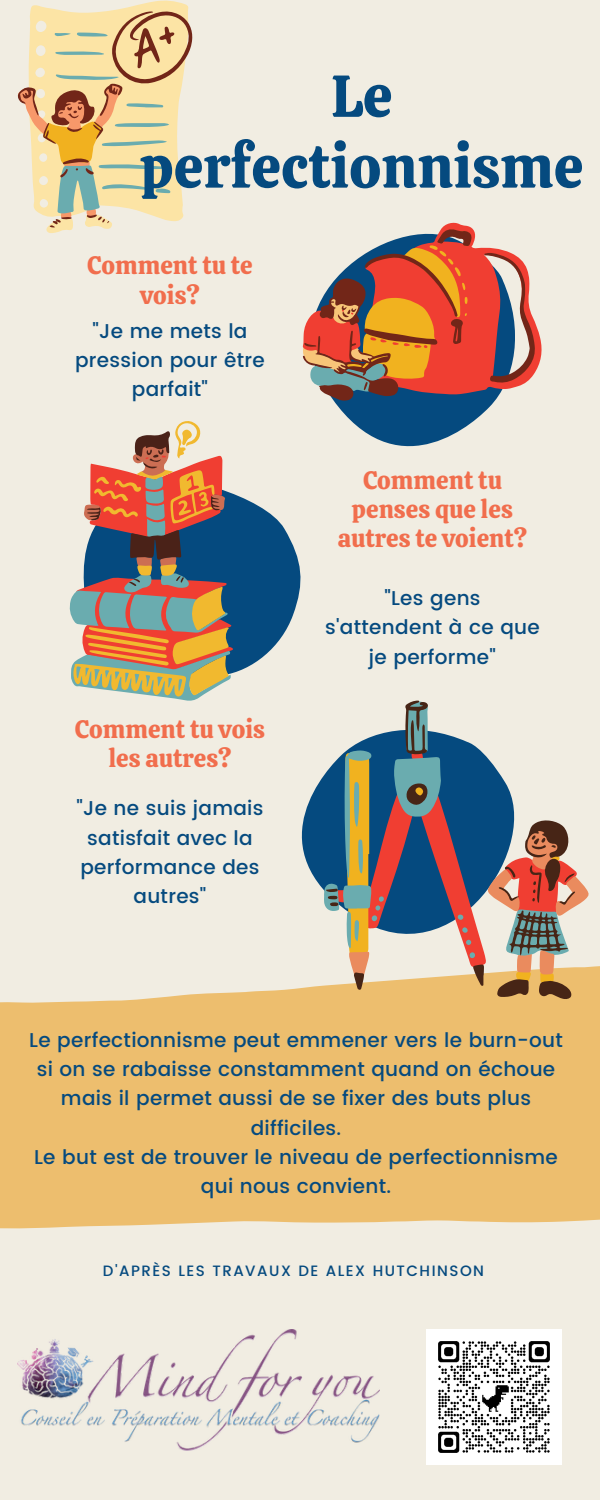
<style>
.page{position:relative;width:600px;height:1500px;background:#f1ede2}
.page>*{position:absolute;margin:0;border:0;box-sizing:border-box;transform-origin:0 0}
.t1{font:59.1px/70.8px "Calistoga";color:#054a7f;text-align:center}
.t2{font:25px/29.2px "Calistoga";color:#f16e4d;text-align:center}
.t3{font:500 20px/29.2px "Poppins";letter-spacing:.015em;color:#054a7f;text-align:center}
.t4{font:500 15px "Poppins";letter-spacing:.1em;color:#054a7f}
</style>
<div class="page">
<svg style="left:334px;top:401px;width:161px;height:46px;fill:#054a7f"></svg>
<svg style="left:301px;top:775px;width:23px;height:115px;fill:#054a7f"></svg>
<svg style="left:231px;top:493px;width:70px;height:181px;fill:#054a7f"></svg>
<svg style="left:0;top:966px;width:600px;height:263px;fill:#edbe6e"></svg>
<img style="left:18px;top:1329px;width:361px;height:122px">
<img style="left:426px;top:1329px;width:135px;height:135px">
<svg style="left:30px;top:1px;width:159px;height:232px"></svg>
<svg style="left:18px;top:11px;width:174px;height:217px;fill:#fce4a5"></svg>
<svg style="left:575px;top:871px;width:14px;height:118px"></svg>
<svg style="left:326px;top:701px;width:249px;height:298px"></svg>
<svg style="left:70px;top:595px;width:161px;height:106px"></svg>
<svg style="left:229px;top:492px;width:4px;height:179px"></svg>
<svg style="left:73px;top:421px;width:156px;height:276px"></svg>
<svg style="left:441px;top:223px;width:101px;height:149px"></svg>
<svg style="left:303px;top:229px;width:232px;height:172px"></svg>
<p class="t1" style="left:140px;top:61px;width:445px">Le perfectionnisme</p>
<p class="t2" style="left:87px;top:251px;width:167px">Comment tu te vois?</p>
<p class="t3" style="left:75px;top:316px;width:191px">"Je me mets la pression pour être parfait"</p>
<p class="t2" style="left:75px;top:715px;width:192px">Comment tu vois les autres?</p>
<p class="t3" style="left:76px;top:794px;width:189px">"Je ne suis jamais satisfait avec la performance des autres"</p>
<p class="t2" style="left:338px;top:465px;width:191px">Comment tu penses que les autres te voient?</p>
<p class="t3" style="left:325px;top:584px;width:216px">"Les gens s'attendent à ce que je performe"</p>
<p class="t3" style="left:29px;top:1025px;width:535px">Le perfectionnisme peut emmener vers le burn-out si on se rabaisse constamment quand on échoue mais il permet aussi de se fixer des buts plus difficiles.</p>
<p class="t3" style="left:34px;top:1142px;width:525px">Le but est de trouver le niveau de perfectionnisme qui nous convient.</p>
<p class="t4" style="left:103px;top:1262px;width:383px">D'APRÈS LES TRAVAUX DE ALEX HUTCHINSON</p>
</div>
